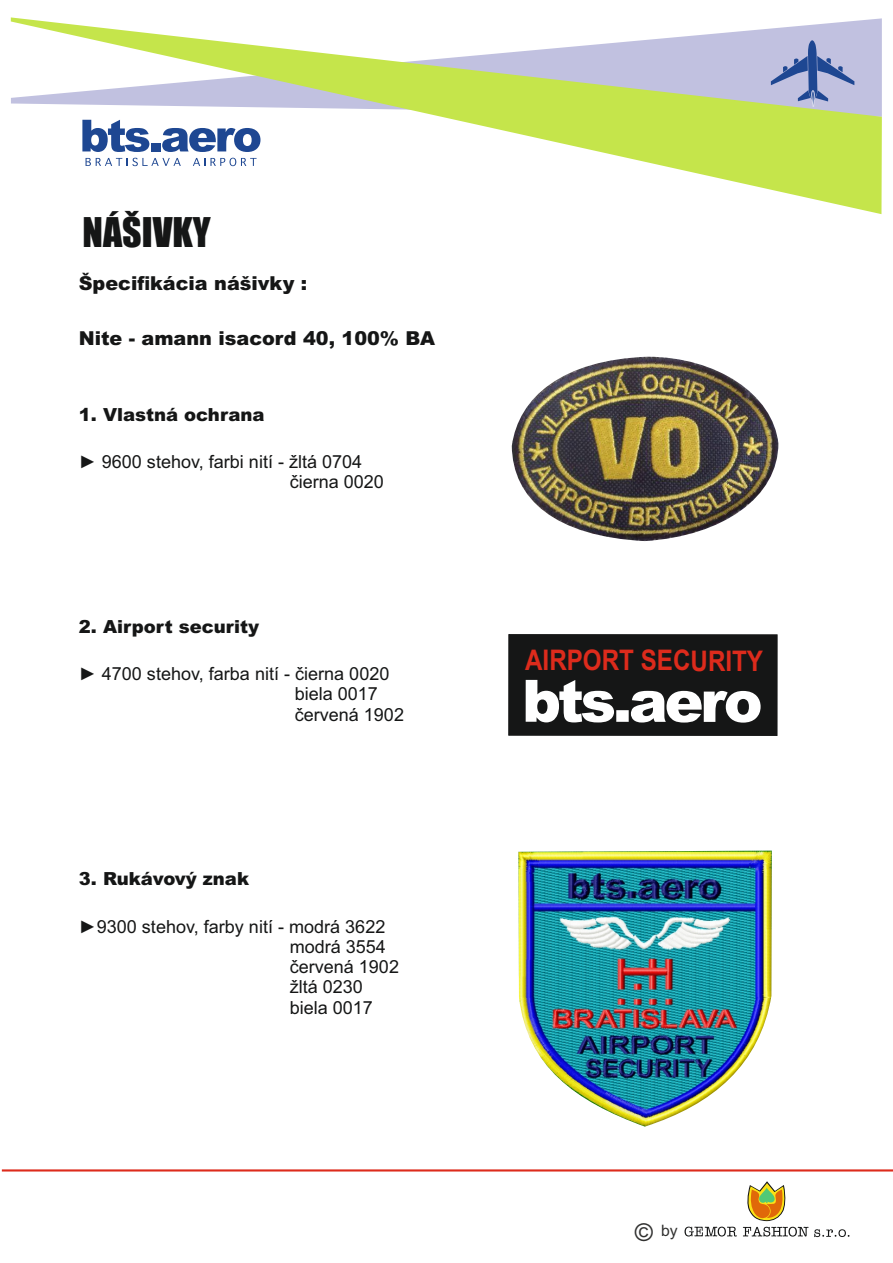
<style>
.page{position:relative;width:893px;height:1263px;background:#fff}
.page>*{position:absolute;margin:0;border:0;box-sizing:border-box;transform-origin:0 0}
.t1{font:37.8px "Impact";color:#151616}
.t2{font:700 28.5px "Arial";color:#dd2b1c;scale:.85 1}
.t3{font:900 19.2px "Arial";color:#151616}
.t4{font:18px/20.1px "Arial";color:#151616}
.t5{font:900 18px "Arial";color:#151616}
.t6{font:15.75px "Arial";color:#313130}
.s1{font-size:24.6px}
</style>
<div class="page">
<hr style="left:2px;top:1169px;width:891px;height:2px;background:#dd2b1c">
<img style="left:508px;top:356px;width:270px;height:380px">
<svg style="left:526px;top:680px;width:88px;height:42px"></svg>
<div style="left:616px;top:710px;width:13px;height:12px;background:#fff"></div>
<svg style="left:631px;top:691px;width:130px;height:32px"></svg>
<div style="left:537px;top:699px;width:10px;height:15px;background:#151616;border-radius:50%"></div>
<img style="left:518px;top:851px;width:254px;height:275px">
<svg style="left:11px;top:17px;width:871px;height:197px"></svg>
<svg style="left:771px;top:40px;width:83px;height:78px;background:#a0acbf"></svg>
<svg style="left:86px;top:158px;width:95px;height:8px"></svg>
<svg style="left:193px;top:158px;width:64px;height:8px"></svg>
<svg style="left:82px;top:120px;width:67px;height:32px"></svg>
<div style="left:151px;top:143px;width:10px;height:8px;background:#1e4792"></div>
<svg style="left:162px;top:128px;width:98px;height:24px"></svg>
<div style="left:91px;top:135px;width:8px;height:11px;background:#fff;border-radius:50%"></div>
<svg style="left:747px;top:1181px;width:39px;height:40px"></svg>
<svg style="left:684px;top:1226px;width:53px;height:10px"></svg>
<svg style="left:743px;top:1227px;width:65px;height:9px"></svg>
<svg style="left:814px;top:1229px;width:35px;height:8px"></svg>
<h1 class="t1" style="left:83px;top:217px;width:130px">NÁŠIVKY</h1>
<p class="t3" style="left:79px;top:277px;width:230px">Špecifikácia nášivky :</p>
<p class="t3" style="left:79px;top:331px;width:358px">Nite - amann isacord 40, 100% BA</p>
<p class="t5" style="left:79px;top:408px;width:187px">1. Vlastná ochrana</p>
<p class="t4" style="left:290px;top:453px;width:96px;text-indent:-211px">► 9600 stehov, farbi nití - žltá 0704 čierna 0020</p>
<p class="t5" style="left:79px;top:620px;width:182px">2. Airport security</p>
<p class="t4" style="left:295px;top:666px;width:111px;text-indent:-216px">► 4700 stehov, farba nití - čierna 0020 biela 0017 červená 1902</p>
<p class="t5" style="left:79px;top:872px;width:172px">3. Rukávový znak</p>
<p class="t4" style="left:290px;top:918px;width:111px;text-indent:-211px">►9300 stehov, farby nití - modrá 3622 modrá 3554 červená 1902 žltá 0230 biela 0017</p>
<h2 class="t2" style="left:525px;top:650px;width:281px">AIRPORT SECURITY</h2>
<p class="t6" style="left:635px;top:1225px;width:44px"><span class="s1">©</span> by</p>
</div>
